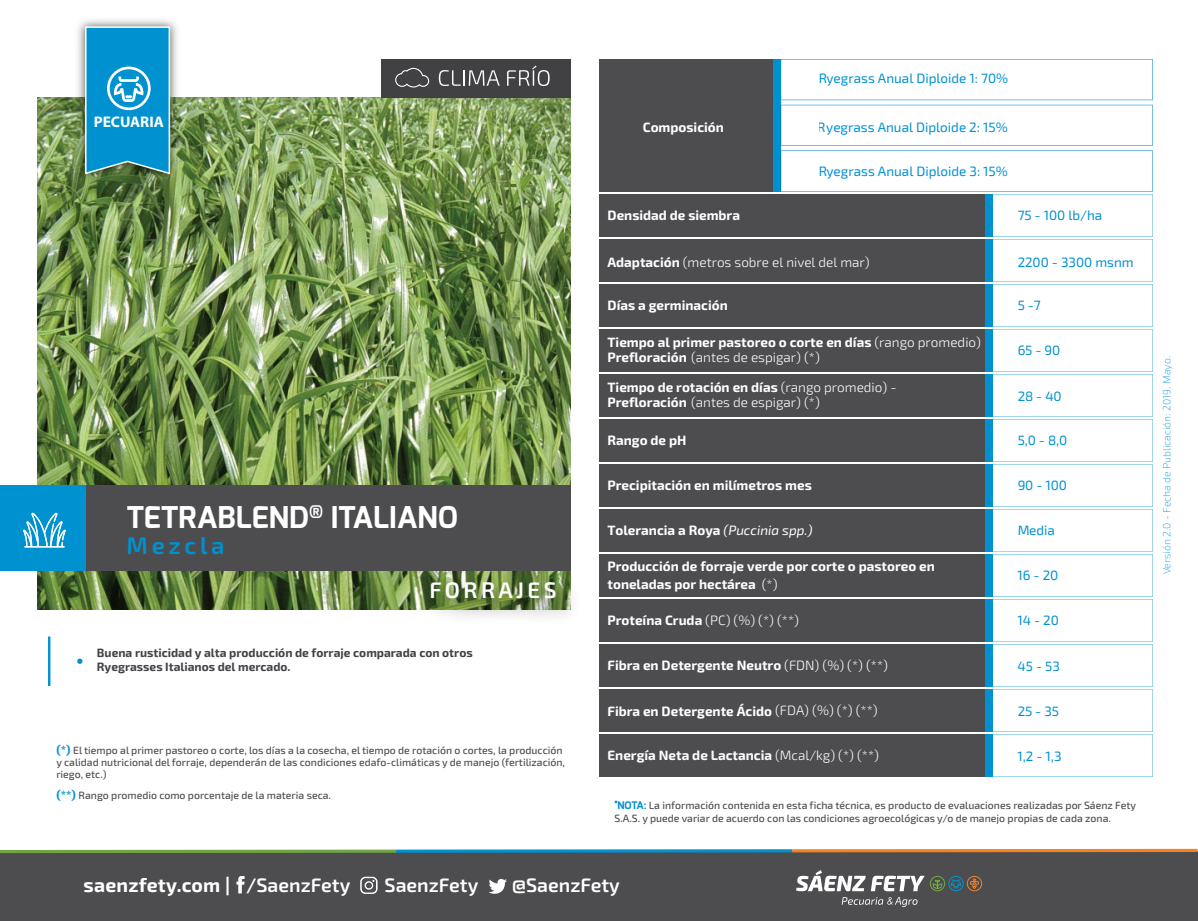
<style>
.page{position:relative;width:1198px;height:921px;background:#fff}
.page>*{position:absolute;margin:0;border:0;box-sizing:border-box;transform-origin:0 0}
.t1{font:700 30px "Exo";color:#fff}
.t2{font:600 24px "Exo 2";letter-spacing:.15em;color:#0091d1}
.t3{font:600 22.5px "Exo 2";letter-spacing:.15em;color:#fff}
.t4{font:700 19.5px "Exo 2";letter-spacing:.01em;color:#fff}
.t5{font:600 19.5px "Exo 2";color:#fff}
.t6{font:700 15.45px "Myriad Pro";color:#fff}
.t7{font:700 13.5px/18px "Exo 2";color:#fff}
.t8{font:13.5px "Exo 2";color:#0091d1}
.t9{font:300 13.5px "Exo 2";color:#fff}
.t10{font:700 12px/14.4px "Exo 2";color:#434247}
.t11{font:500 10.5px/12px "Exo 2";color:#4d4d4f}
.t12{font:200 10.5px "Exo 2";color:#0091d1}
.s1{font-weight:700;font-size:12px;color:#0091d1}
.s2{font-weight:700}
.s3{font-weight:300}
.s4{font-weight:400;font-style:italic}
.s5{font-family:"Exo";font-weight:700;color:#0091d1}
.s6{font-weight:600}
</style>
<div class="page">
<img style="left:38px;top:97px;width:532px;height:512px">
<div style="left:86px;top:485px;width:484px;height:85px;background:#4d4d4f"></div>
<div style="left:0;top:485px;width:86px;height:85px;background:#0091d1"></div>
<div style="left:599px;top:59px;width:174px;height:133px;background:#4d4d4f"></div>
<div style="left:773px;top:59px;width:7px;height:133px;background:#0091d1"></div>
<div style="left:599px;top:194px;width:386px;height:43px;background:#4d4d4f"></div>
<div style="left:599px;top:239px;width:386px;height:43px;background:#4d4d4f"></div>
<div style="left:599px;top:284px;width:386px;height:43px;background:#4d4d4f"></div>
<div style="left:599px;top:329px;width:386px;height:43px;background:#4d4d4f"></div>
<div style="left:599px;top:374px;width:386px;height:43px;background:#4d4d4f"></div>
<div style="left:599px;top:419px;width:386px;height:43px;background:#4d4d4f"></div>
<div style="left:599px;top:464px;width:386px;height:43px;background:#4d4d4f"></div>
<div style="left:599px;top:509px;width:386px;height:43px;background:#4d4d4f"></div>
<div style="left:599px;top:554px;width:386px;height:43px;background:#4d4d4f"></div>
<div style="left:599px;top:599px;width:386px;height:43px;background:#4d4d4f"></div>
<div style="left:599px;top:644px;width:386px;height:43px;background:#4d4d4f"></div>
<div style="left:599px;top:689px;width:386px;height:43px;background:#4d4d4f"></div>
<div style="left:599px;top:734px;width:386px;height:43px;background:#4d4d4f"></div>
<div style="left:0;top:852px;width:1197px;height:69px;background:#4d4d4f"></div>
<svg style="left:0;top:849px;width:396px;height:4px;background:#89b568"></svg>
<svg style="left:396px;top:849px;width:396px;height:4px;background:#2294c7"></svg>
<hr style="left:792px;top:849px;width:405px;height:3px;background:#f58320">
<svg style="left:360px;top:877px;width:17px;height:17px"></svg>
<svg style="left:236px;top:876px;width:8px;height:17px"></svg>
<svg style="left:488px;top:879px;width:19px;height:15px"></svg>
<div style="left:380px;top:59px;width:190px;height:38px;background:#414042"></div>
<svg style="left:439px;top:70px;width:61px;height:16px"></svg>
<svg style="left:507px;top:66px;width:42px;height:20px"></svg>
<svg style="left:395px;top:67px;width:35px;height:21px"></svg>
<svg style="left:780px;top:59px;width:372px;height:718px"></svg>
<svg style="left:23px;top:513px;width:43px;height:34px"></svg>
<svg style="left:841px;top:897px;width:76px;height:10px"></svg>
<svg style="left:796px;top:870px;width:186px;height:21px"></svg>
<img style="left:417px;top:567px;width:155px;height:49px">
<img style="left:72px;top:20px;width:111px;height:168px">
<svg style="left:85px;top:26px;width:85px;height:148px;background:#1d9acf"></svg>
<hr style="left:48px;top:636px;width:2px;height:50px;background:#0091d1">
<svg style="left:77px;top:659px;width:5px;height:5px"></svg>
<h3 class="t6" style="left:94px;top:111px;width:72px">PECUARIA</h3>
<h1 class="t1" style="left:127px;top:498px;width:333px">TETRABLEND<sup>®</sup> ITALIANO</h1>
<h2 class="t2" style="left:127px;top:531px;width:99px">Mezcla</h2>
<h3 class="t3" style="left:429px;top:577px;width:129px">FORRAJES</h3>
<p class="t10" style="left:97px;top:646px;width:377px">Buena rusticidad y alta producción de forraje comparada con otros<br>Ryegrasses Italianos del mercado.</p>
<p class="t11" style="left:56px;top:745px;width:510px"><span class="s1">(*)</span> El tiempo al primer pastoreo o corte, los días a la cosecha, el tiempo de rotación o cortes, la producción y calidad nutricional del forraje, dependerán de las condiciones edafo-climáticas y de manejo (fertilización, riego, etc.)</p>
<p class="t11" style="left:56px;top:790px;width:276px"><span class="s1">(**)</span> Rango promedio como porcentaje de la materia seca.</p>
<p class="t7" style="left:642px;top:118px;width:83px">Composición</p>
<p class="t8" style="left:818px;top:70px;width:192px">Ryegrass Anual Diploide 1: 70%</p>
<p class="t8" style="left:818px;top:119px;width:191px">Ryegrass Anual Diploide 2: 15%</p>
<p class="t8" style="left:818px;top:163px;width:191px">Ryegrass Anual Diploide 3: 15%</p>
<p class="t7" style="left:607px;top:206px;width:134px">Densidad de siembra</p>
<p class="t9" style="left:607px;top:254px;width:264px"><span class="s2">Adaptación</span> (metros sobre el nivel del mar)</p>
<p class="t7" style="left:607px;top:296px;width:122px">Días a germinación</p>
<p class="t7" style="left:607px;top:334px;width:375px">Tiempo al primer pastoreo o corte en días <span class="s3">(rango promedio)</span></p>
<p class="t9" style="left:607px;top:350px;width:214px"><span class="s2">Prefloración</span> (antes de espigar) (*)</p>
<p class="t7" style="left:607px;top:379px;width:290px">Tiempo de rotación en días <span class="s3">(rango promedio) -</span></p>
<p class="t9" style="left:607px;top:395px;width:214px"><span class="s2">Prefloración</span> (antes de espigar) (*)</p>
<p class="t7" style="left:607px;top:431px;width:80px">Rango de pH</p>
<p class="t7" style="left:607px;top:476px;width:206px">Precipitación en milímetros mes</p>
<p class="t8" style="left:1017px;top:207px;width:86px">75 - 100 lb/ha</p>
<p class="t8" style="left:1017px;top:254px;width:118px">2200 - 3300 msnm</p>
<p class="t8" style="left:1017px;top:297px;width:25px">5 -7</p>
<p class="t8" style="left:1017px;top:342px;width:44px">65 - 90</p>
<p class="t8" style="left:1017px;top:388px;width:46px">28 - 40</p>
<p class="t8" style="left:1017px;top:432px;width:51px">5,0 - 8,0</p>
<p class="t8" style="left:1017px;top:477px;width:51px">90 - 100</p>
<p class="t7" style="left:607px;top:521px;width:206px">Tolerancia a Roya <span class="s4">(Puccinia spp.)</span></p>
<p class="t7" style="left:607px;top:557px;width:329px">Producción de forraje verde por corte o pastoreo en toneladas por hectárea <span class="s3">(*)</span></p>
<p class="t9" style="left:607px;top:612px;width:193px"><span class="s2">Proteína Cruda</span> (PC) (%) (*) (**)</p>
<p class="t7" style="left:607px;top:657px;width:282px">Fibra en Detergente Neutro <span class="s3">(FDN) (%) (*) (**)</span></p>
<p class="t7" style="left:607px;top:702px;width:271px">Fibra en Detergente Ácido <span class="s3">(FDA) (%) (*) (**)</span></p>
<p class="t7" style="left:607px;top:747px;width:273px">Energía Neta de Lactancia <span class="s3">(Mcal/kg) (*) (**)</span></p>
<p class="t8" style="left:1017px;top:522px;width:39px">Media</p>
<p class="t8" style="left:1017px;top:568px;width:42px">16 - 20</p>
<p class="t8" style="left:1017px;top:612px;width:43px">14 - 20</p>
<p class="t8" style="left:1017px;top:658px;width:44px">45 - 53</p>
<p class="t8" style="left:1017px;top:703px;width:43px">25 - 35</p>
<p class="t8" style="left:1017px;top:748px;width:46px">1,2 - 1,3</p>
<p class="t11" style="left:614px;top:798px;width:523px;line-height:13.5px"><sup>•</sup><span class="s5">NOTA:</span> La información contenida en esta ficha técnica, es producto de evaluaciones realizadas por Sáenz Fety<br>S.A.S. y puede variar de acuerdo con las condiciones agroecológicas y/o de manejo propias de cada zona.</p>
<h3 class="t4" style="left:84px;top:873px;width:268px">saenzfety.com | <span class="s6">/SaenzFety</span></h3>
<h3 class="t5" style="left:384px;top:873px;width:95px">SaenzFety</h3>
<h3 class="t5" style="left:512px;top:873px;width:110px">@SaenzFety</h3>
<p class="t12" style="left:1160px;top:574px;width:220px;rotate:-90deg">Versión 2.0 - Fecha de Publicación: 2019. Mayo.</p>
</div>
